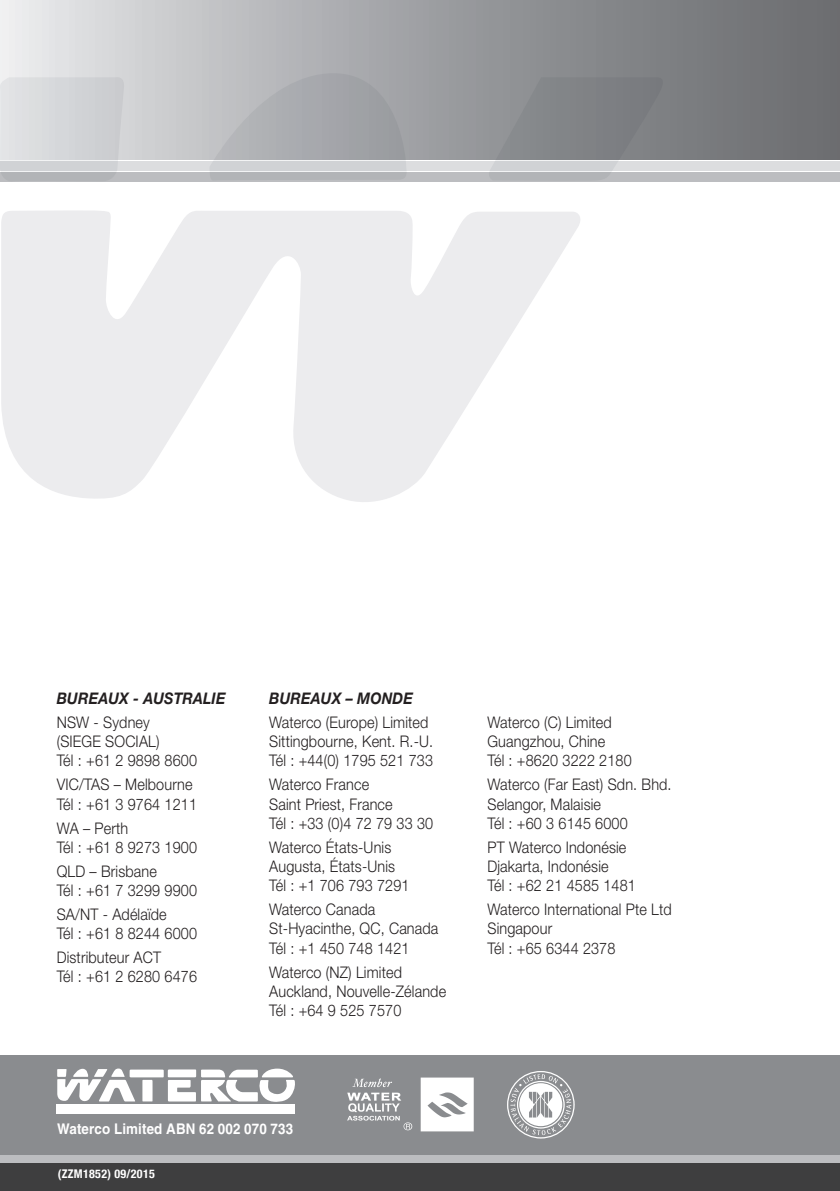
<style>
.page{position:relative;width:840px;height:1191px;background:#fff}
.page>*{position:absolute;margin:0;border:0;box-sizing:border-box;transform-origin:0 0}
.t1{font:300 16px/19.2px "Helvetica Neue LT Std";letter-spacing:.01em;color:#231f20;scale:.9 1}
.t2{font:italic 700 16px "Helvetica Neue LT Std";letter-spacing:.01em;color:#231f20;scale:.9 1}
.t3{font:700 14.8px "Helvetica";letter-spacing:.01em;color:#fff;scale:.91 1}
.t4{font:700 condensed 12px "Helvetica Neue";letter-spacing:.025em;color:#fff}
</style>
<div class="page">
<div style="left:0;top:1162px;width:839px;height:29px;background:#3e3e3f"></div>
<div style="left:0;top:1154px;width:839px;height:8px;background:#bcbdc0"></div>
<div style="left:0;top:1054px;width:839px;height:100px;background:#8a8c8f"></div>
<div style="left:0;top:0;width:839px;height:159px;background:linear-gradient(to right,#e5e6e8,#626468)"></div>
<svg style="left:57px;top:1068px;width:238px;height:34px"></svg>
<div style="left:57px;top:1104px;width:238px;height:9px;background:#fff"></div>
<svg style="left:507px;top:1071px;width:67px;height:67px"></svg>
<div style="left:0;top:162px;width:839px;height:8px;background:#dcdddf"></div>
<div style="left:0;top:173px;width:839px;height:8px;background:#bcbdc0"></div>
<svg style="left:1px;top:210px;width:579px;height:292px;fill:#ececee"></svg>
<svg style="left:209px;top:72px;width:199px;height:101px;background:#b0b1b5"></svg>
<svg style="left:0;top:75px;width:125px;height:107px"></svg>
<svg style="left:486px;top:76px;width:178px;height:97px;background:#8e9094"></svg>
<svg style="left:420px;top:1077px;width:53px;height:54px;background:#ebebec"></svg>
<svg style="left:347px;top:1078px;width:65px;height:52px"></svg>
<p class="t2" style="left:57px;top:688px;width:189px">BUREAUX - AUSTRALIE</p>
<p class="t1" style="left:57px;top:712px;width:157px">NSW - Sydney (SIEGE SOCIAL)<br>Tél : +61 2 9898 8600</p>
<p class="t1" style="left:57px;top:775px;width:157px">VIC/TAS – Melbourne<br>Tél : +61 3 9764 1211</p>
<p class="t1" style="left:57px;top:818px;width:157px">WA – Perth<br>Tél : +61 8 9273 1900</p>
<p class="t1" style="left:57px;top:861px;width:157px">QLD – Brisbane<br>Tél : +61 7 3299 9900</p>
<p class="t1" style="left:57px;top:904px;width:157px">SA/NT - Adélaïde<br>Tél : +61 8 8244 6000</p>
<p class="t1" style="left:57px;top:947px;width:157px">Distributeur ACT<br>Tél : +61 2 6280 6476</p>
<p class="t2" style="left:269px;top:688px;width:161px">BUREAUX – MONDE</p>
<p class="t1" style="left:269px;top:712px;width:184px">Waterco (Europe) Limited<br>Sittingbourne, Kent. R.-U.<br>Tél : +44(0) 1795 521 733</p>
<p class="t1" style="left:269px;top:775px;width:184px">Waterco France<br>Saint Priest, France<br>Tél : +33 (0)4 72 79 33 30</p>
<p class="t1" style="left:269px;top:837px;width:157px">Waterco États-Unis<br>Augusta, États-Unis<br>Tél : +1 706 793 7291</p>
<p class="t1" style="left:269px;top:899px;width:189px">Waterco Canada<br>St-Hyacinthe, QC, Canada<br>Tél : +1 450 748 1421</p>
<p class="t1" style="left:269px;top:962px;width:198px">Waterco (NZ) Limited<br>Auckland, Nouvelle-Zélande<br>Tél : +64 9 525 7570</p>
<p class="t1" style="left:487px;top:712px;width:162px">Waterco (C) Limited<br>Guangzhou, Chine<br>Tél : +8620 3222 2180</p>
<p class="t1" style="left:487px;top:774px;width:206px">Waterco (Far East) Sdn. Bhd.<br>Selangor, Malaisie<br>Tél : +60 3 6145 6000</p>
<p class="t1" style="left:487px;top:837px;width:166px">PT Waterco Indonésie<br>Djakarta, Indonésie<br>Tél : +62 21 4585 1481</p>
<p class="t1" style="left:487px;top:899px;width:206px">Waterco International Pte Ltd<br>Singapour<br>Tél : +65 6344 2378</p>
<p class="t3" style="left:57px;top:1119px;width:261px">Waterco Limited ABN 62 002 070 733</p>
<p class="t4" style="left:58px;top:1166px;width:98px">(ZZM1852) 09/2015</p>
</div>
